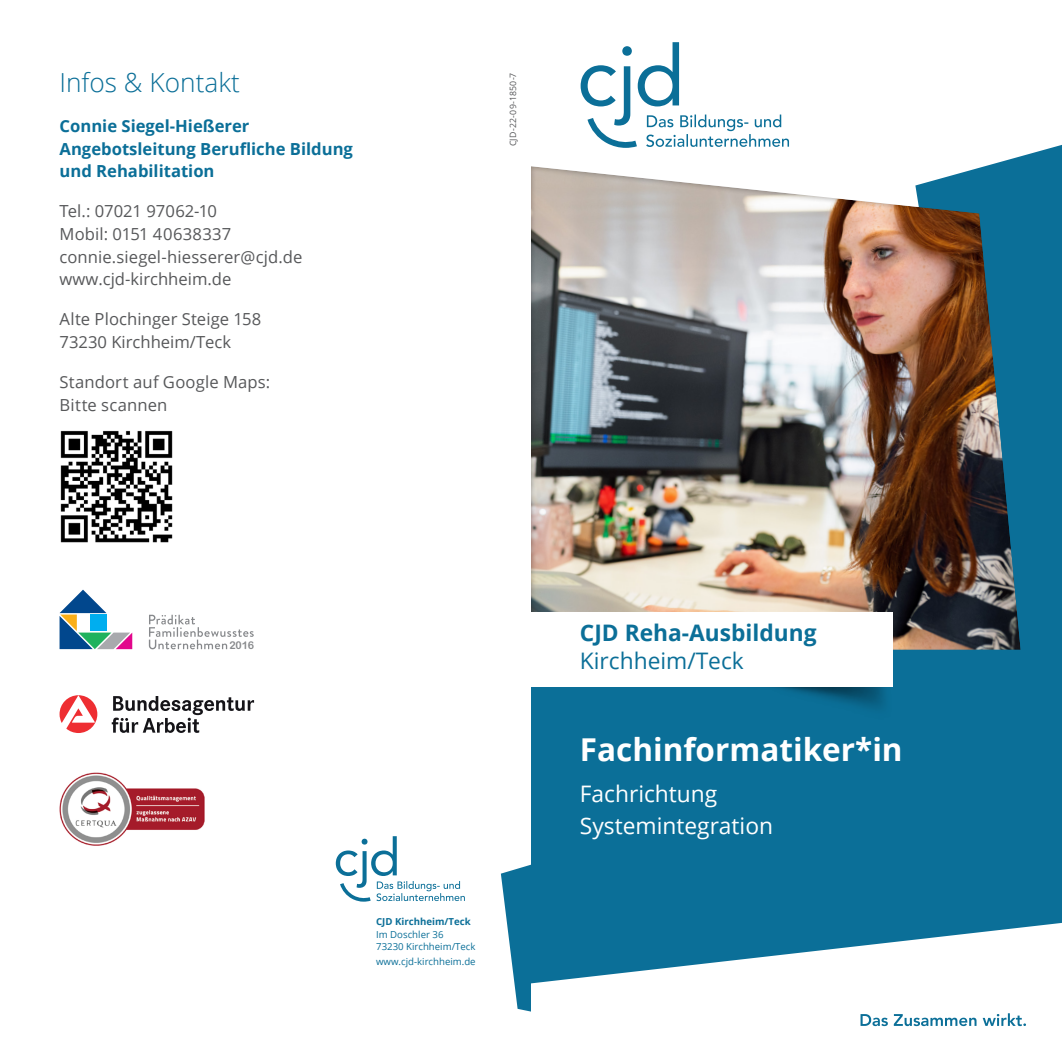
<style>
.page{position:relative;width:1062px;height:1062px;background:#fff}
.page>*{position:absolute;margin:0;border:0;box-sizing:border-box;transform-origin:0 0}
.Titel_Headline{font:700 31.5px "Open Sans";color:#fff}
.Info___Kontakt{font:300 26.25px "Open Sans";color:#0b6f98}
.Titel_Headline-2{font:22.75px/31.5px "Open Sans";color:#fff}
.Einrichtung_Verbund{font:700 22.75px "Open Sans";color:#0b6f98}
.Einrichtung_Verbund-2{font:22.75px "Open Sans";color:#0b6f98}
.RS_regular{font:16.62px/22.8px "Open Sans";letter-spacing:.01em;color:#57585a}
.RS_bold{font:700 16.62px/22.8px "Open Sans";color:#0b6f98}
.RS_regular___ZAB_9_7{font:16.62px "Open Sans";color:#57585a}
.t1{font:10.67px "Arial Rounded MT Bold";color:#87898c}
.Adressabbinder_regul{font:9.62px "Open Sans";color:#0b6f98}
.Adressabbinder_bold{font:700 9.62px "Open Sans";color:#0b6f98}
.Adressabbinder_bold-2{font:9.62px "Open Sans";color:#0b6f98}
.Codierungsnummer{font:8.75px "Open Sans";letter-spacing:.035em;color:#57585a}
</style>
<div class="page">
<svg style="left:986px;top:145px;width:76px;height:167px;background:#237da2"></svg>
<svg style="left:531px;top:312px;width:531px;height:671px;background:#217ca1"></svg>
<div style="left:530px;top:166px;width:490px;height:484px;background:#231f20;opacity:.3"></div>
<img style="left:727px;top:687px;width:164px;height:36px">
<div style="left:521px;top:612px;width:372px;height:75px;background:#fff"></div>
<svg style="left:501px;top:864px;width:30px;height:147px"></svg>
<img style="left:60px;top:430px;width:113px;height:113px">
<svg style="left:336px;top:836px;width:129px;height:65px"></svg>
<svg style="left:112px;top:696px;width:142px;height:37px"></svg>
<svg style="left:60px;top:695px;width:37px;height:38px"></svg>
<svg style="left:149px;top:614px;width:105px;height:35px"></svg>
<svg style="left:60px;top:589px;width:72px;height:60px"></svg>
<img style="left:60px;top:772px;width:144px;height:73px">
<svg style="left:580px;top:42px;width:209px;height:106px"></svg>
<svg style="left:860px;top:1013px;width:166px;height:13px"></svg>
<p class="Info___Kontakt" style="left:60px;top:64px;width:182px">Infos &amp; Kontakt</p>
<p class="RS_bold" style="left:60px;top:114px;width:191px">Connie Siegel-Hießerer</p>
<p class="RS_bold" style="left:60px;top:137px;width:295px">Angebotsleitung Berufliche Bildung und Rehabilitation</p>
<p class="RS_regular" style="left:60px;top:199px;width:173px">Tel.: 07021 97062-10<br>Mobil: 0151 40638337</p>
<p class="RS_regular" style="left:60px;top:245px;width:244px">connie.siegel-hiesserer@cjd.de</p>
<p class="RS_regular___ZAB_9_7" style="left:60px;top:268px;width:173px">www.cjd-kirchheim.de</p>
<p class="RS_regular" style="left:60px;top:307px;width:203px">Alte Plochinger Steige 158</p>
<p class="RS_regular___ZAB_9_7" style="left:60px;top:330px;width:173px">73230 Kirchheim/Teck</p>
<p class="RS_regular" style="left:60px;top:370px;width:212px">Standort auf Google Maps:</p>
<p class="RS_regular" style="left:60px;top:393px;width:109px">Bitte scannen</p>
<p class="Codierungsnummer" style="left:507px;top:146px;width:75px;rotate:-90deg">CJD-22-09-1850-7</p>
<p class="t1" style="left:229px;top:639px;width:26px">2016</p>
<p class="Adressabbinder_bold" style="left:376px;top:915px;width:96px">CJD Kirchheim/Teck</p>
<p class="Adressabbinder_bold-2" style="left:376px;top:927px;width:69px">Im Doschler 36</p>
<p class="Adressabbinder_regul" style="left:376px;top:939px;width:101px">73230 Kirchheim/Teck</p>
<p class="Adressabbinder_regul" style="left:376px;top:954px;width:101px">www.cjd-kirchheim.de</p>
<p class="Einrichtung_Verbund" style="left:580px;top:617px;width:238px">CJD Reha-Ausbildung</p>
<p class="Einrichtung_Verbund-2" style="left:580px;top:645px;width:165px">Kirchheim/Teck</p>
<p class="Titel_Headline" style="left:580px;top:727px;width:324px">Fachinformatiker*in</p>
<p class="Titel_Headline-2" style="left:580px;top:778px;width:195px">Fachrichtung<br>Systemintegration</p>
</div>
